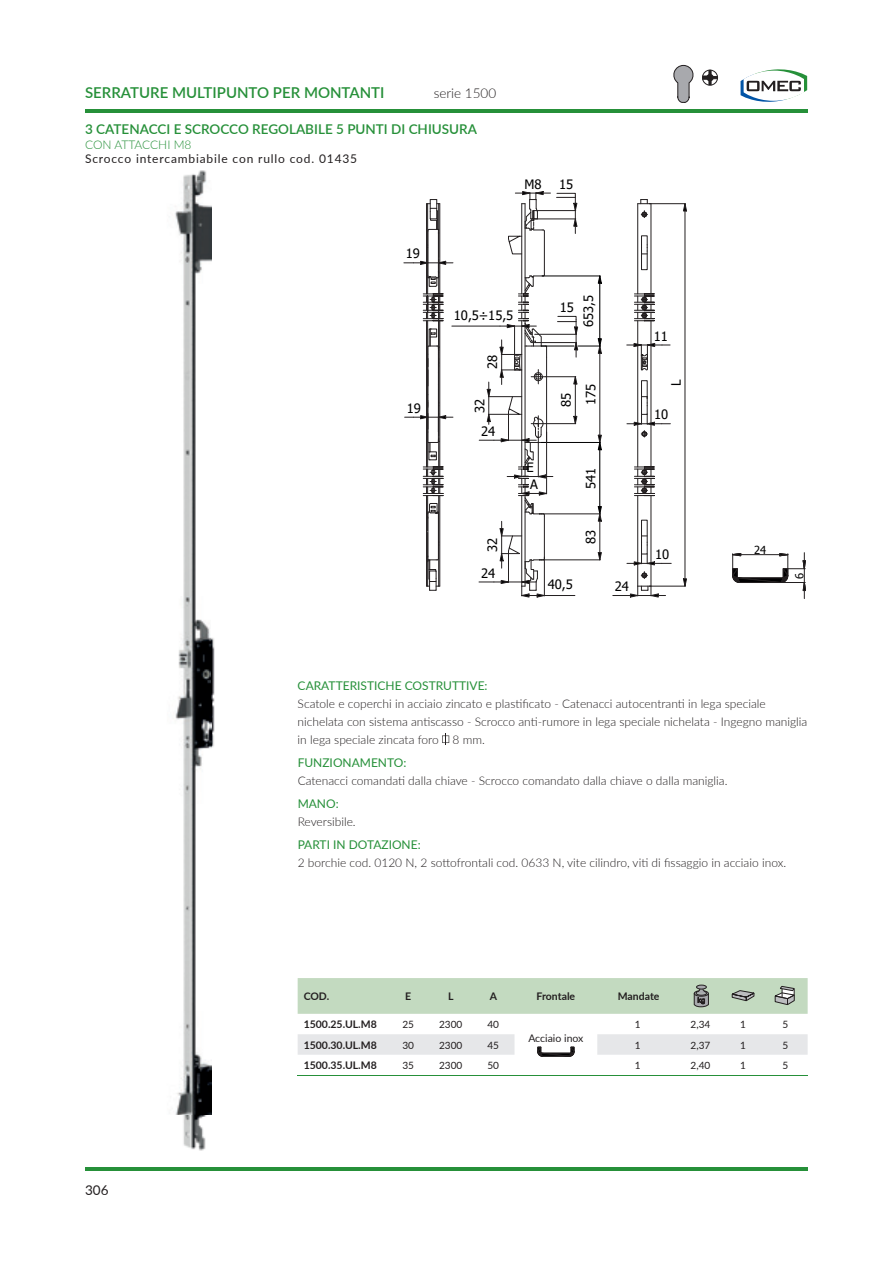
<style>
.page{position:relative;width:893px;height:1263px;background:#fff}
.page>*{position:absolute;margin:0;border:0;box-sizing:border-box;transform-origin:0 0}
.t1{font:600 15px "Lato";color:#269039}
.t2{font:600 13.5px "Lato";color:#269039}
.t3{font:300 13.5px "Lato";color:#231f20}
.t4{font:13.5px "Lato";color:#231f20}
.t5{font:12.9px/24.5px "Tahoma";letter-spacing:-.01em;color:#000001}
.t6{font:300 12px/18px "Lato";color:#231f20}
.t7{font:12px "Lato";color:#269039}
.t8{font:12px "Lato";letter-spacing:.07em;color:#231f20}
.t9{font:300 12px "Lato";letter-spacing:-.005em;color:#269039}
.t10{font:11.1px "Tahoma";color:#000001}
.t11{font:700 10.5px "Lato";color:#231f20}
.t12{font:10.5px "Lato";color:#231f20}
.t13{font:10.05px "Lato";color:#231f20}
</style>
<div class="page">
<svg style="left:740px;top:69px;width:67px;height:33px"></svg>
<hr style="left:85px;top:109px;width:723px;height:3px;background:#269039">
<hr style="left:85px;top:1168px;width:723px;height:3px;background:#269039">
<svg style="left:732px;top:553px;width:74px;height:46px"></svg>
<svg style="left:702px;top:70px;width:16px;height:16px"></svg>
<svg style="left:673px;top:65px;width:21px;height:38px"></svg>
<hr style="left:544px;top:231px;width:1px;height:44px;background:#231f20">
<hr style="left:521px;top:204px;width:1px;height:90px;background:#231f20">
<hr style="left:525px;top:204px;width:1px;height:90px;background:#231f20">
<hr style="left:428px;top:354px;width:1px;height:41px;background:#231f20">
<hr style="left:438px;top:365px;width:1px;height:38px;background:#231f20">
<hr style="left:439px;top:321px;width:1px;height:146px;background:#231f20">
<hr style="left:427px;top:321px;width:1px;height:146px;background:#231f20">
<hr style="left:426px;top:321px;width:1px;height:146px;background:#231f20">
<svg style="left:643px;top:536px;width:5px;height:10px"></svg>
<svg style="left:643px;top:396px;width:5px;height:10px"></svg>
<svg style="left:643px;top:245px;width:5px;height:10px"></svg>
<div style="left:641px;top:236px;width:6px;height:34px;border:1px solid #231f20"></div>
<div style="left:641px;top:380px;width:6px;height:35px;border:1px solid #231f20"></div>
<div style="left:641px;top:520px;width:6px;height:34px;border:1px solid #231f20"></div>
<hr style="left:637px;top:204px;width:1px;height:90px;background:#231f20">
<hr style="left:651px;top:204px;width:1px;height:90px;background:#231f20">
<hr style="left:637px;top:496px;width:1px;height:90px;background:#231f20">
<hr style="left:651px;top:496px;width:1px;height:90px;background:#231f20">
<hr style="left:637px;top:321px;width:1px;height:146px;background:#231f20">
<hr style="left:651px;top:321px;width:1px;height:146px;background:#231f20">
<svg style="left:638px;top:199px;width:11px;height:5px"></svg>
<svg style="left:427px;top:329px;width:12px;height:60px"></svg>
<hr style="left:438px;top:311px;width:1px;height:42px;background:#231f20">
<svg style="left:613px;top:586px;width:53px;height:11px"></svg>
<hr style="left:452px;top:326px;width:48px;height:1px;background:#231f20">
<svg style="left:627px;top:414px;width:43px;height:11px"></svg>
<svg style="left:627px;top:554px;width:44px;height:11px"></svg>
<svg style="left:683px;top:203px;width:4px;height:8px"></svg>
<svg style="left:683px;top:579px;width:4px;height:8px"></svg>
<hr style="left:685px;top:211px;width:1px;height:368px;background:#231f20">
<hr style="left:649px;top:586px;width:36px;height:1px;background:#231f20">
<hr style="left:649px;top:203px;width:36px;height:1px;background:#231f20">
<svg style="left:508px;top:191px;width:42px;height:63px"></svg>
<hr style="left:534px;top:210px;width:42px;height:1px;background:#231f20">
<hr style="left:534px;top:219px;width:42px;height:1px;background:#231f20">
<svg style="left:557px;top:193px;width:20px;height:40px"></svg>
<svg style="left:641px;top:211px;width:6px;height:7px"></svg>
<svg style="left:634px;top:292px;width:21px;height:30px"></svg>
<svg style="left:641px;top:431px;width:6px;height:6px"></svg>
<svg style="left:634px;top:465px;width:21px;height:32px"></svg>
<svg style="left:641px;top:572px;width:6px;height:6px"></svg>
<svg style="left:405px;top:395px;width:48px;height:196px"></svg>
<svg style="left:404px;top:199px;width:49px;height:123px"></svg>
<svg style="left:627px;top:343px;width:43px;height:27px"></svg>
<svg style="left:479px;top:274px;width:123px;height:323px"></svg>
<img style="left:132px;top:112px;width:119px;height:1056px">
<svg style="left:442px;top:734px;width:7px;height:11px"></svg>
<hr style="left:298px;top:1075px;width:89px;height:1px;background:#269039">
<hr style="left:387px;top:1075px;width:42px;height:1px;background:#269039">
<hr style="left:429px;top:1075px;width:43px;height:1px;background:#269039">
<hr style="left:472px;top:1075px;width:42px;height:1px;background:#269039">
<hr style="left:514px;top:1075px;width:83px;height:1px;background:#269039">
<hr style="left:597px;top:1075px;width:83px;height:1px;background:#269039">
<hr style="left:680px;top:1075px;width:43px;height:1px;background:#269039">
<hr style="left:723px;top:1075px;width:42px;height:1px;background:#269039">
<hr style="left:765px;top:1075px;width:43px;height:1px;background:#269039">
<svg style="left:298px;top:978px;width:510px;height:36px;background:#bfd5bd"></svg>
<svg style="left:298px;top:1034px;width:510px;height:23px"></svg>
<p class="t1" style="left:85px;top:82px;width:301px">SERRATURE MULTIPUNTO PER MONTANTI</p>
<p class="t3" style="left:434px;top:84px;width:64px">serie 1500</p>
<p class="t2" style="left:85px;top:119px;width:393px">3 CATENACCI E SCROCCO REGOLABILE 5 PUNTI DI CHIUSURA</p>
<p class="t9" style="left:85px;top:136px;width:108px">CON ATTACCHI M8</p>
<p class="t8" style="left:85px;top:150px;width:274px">Scrocco intercambiabile con rullo cod. 01435</p>
<p class="t5" style="left:524px;top:172px;width:19px">M8</p>
<p class="t5" style="left:559px;top:173px;width:16px">15</p>
<p class="t5" style="left:406px;top:242px;width:16px">19</p>
<p class="t5" style="left:407px;top:397px;width:16px">19</p>
<p class="t5" style="left:454px;top:303px;width:61px">10,5÷15,5</p>
<p class="t5" style="left:481px;top:369px;width:16px;rotate:-90deg">28</p>
<p class="t5" style="left:468px;top:412px;width:16px;rotate:-90deg">32</p>
<p class="t5" style="left:481px;top:420px;width:16px">24</p>
<p class="t5" style="left:526px;top:460px;width:13px;line-height:17px">E<br>A</p>
<p class="t5" style="left:560px;top:296px;width:16px">15</p>
<p class="t5" style="left:577px;top:327px;width:34px;rotate:-90deg">653,5</p>
<p class="t5" style="left:555px;top:407px;width:25px;rotate:-90deg">85<br>175</p>
<p class="t5" style="left:579px;top:489px;width:23px;rotate:-90deg">541</p>
<p class="t5" style="left:481px;top:552px;width:16px;rotate:-90deg">32</p>
<p class="t5" style="left:481px;top:562px;width:16px">24</p>
<p class="t5" style="left:579px;top:544px;width:16px;rotate:-90deg">83</p>
<p class="t5" style="left:548px;top:573px;width:27px">40,5</p>
<p class="t5" style="left:615px;top:575px;width:16px">24</p>
<p class="t5" style="left:654px;top:325px;width:16px">11</p>
<p class="t5" style="left:665px;top:386px;width:8px;rotate:-90deg">L</p>
<p class="t5" style="left:654px;top:403px;width:16px">10</p>
<p class="t5" style="left:655px;top:543px;width:16px">10</p>
<p class="t10" style="left:754px;top:542px;width:14px">24</p>
<p class="t10" style="left:792px;top:579px;width:8px;rotate:-90deg">6</p>
<p class="t7" style="left:298px;top:677px;width:191px">CARATTERISTICHE COSTRUTTIVE:</p>
<p class="t6" style="left:298px;top:694px;width:511px">Scatole e coperchi in acciaio zincato e plastificato - Catenacci autocentranti in lega speciale nichelata con sistema antiscasso - Scrocco anti-rumore in lega speciale nichelata - Ingegno maniglia in lega speciale zincata foro 8 mm.</p>
<p class="t7" style="left:298px;top:754px;width:110px">FUNZIONAMENTO:</p>
<p class="t6" style="left:298px;top:771px;width:431px">Catenacci comandati dalla chiave - Scrocco comandato dalla chiave o dalla maniglia.</p>
<p class="t7" style="left:298px;top:795px;width:43px">MANO:</p>
<p class="t6" style="left:298px;top:812px;width:60px">Reversibile.</p>
<p class="t7" style="left:298px;top:836px;width:125px">PARTI IN DOTAZIONE:</p>
<p class="t6" style="left:298px;top:853px;width:490px">2 borchie cod. 0120 N, 2 sottofrontali cod. 0633 N, vite cilindro, viti di fissaggio in acciaio inox.</p>
<p class="t4" style="left:85px;top:1180px;width:25px">306</p>
<p class="t11" style="left:304px;top:988px;width:27px">COD.</p>
<p class="t11" style="left:405px;top:988px;width:8px">E</p>
<p class="t11" style="left:448px;top:988px;width:7px">L</p>
<p class="t11" style="left:490px;top:988px;width:9px">A</p>
<p class="t11" style="left:537px;top:988px;width:40px">Frontale</p>
<p class="t11" style="left:618px;top:988px;width:43px">Mandate</p>
<p class="t11" style="left:304px;top:1017px;width:75px">1500.25.UL.M8</p>
<p class="t13" style="left:402px;top:1017px;width:13px">25</p>
<p class="t13" style="left:439px;top:1017px;width:25px">2300</p>
<p class="t13" style="left:487px;top:1017px;width:13px">40</p>
<p class="t12" style="left:528px;top:1031px;width:57px">Acciaio inox</p>
<p class="t13" style="left:635px;top:1017px;width:7px">1</p>
<p class="t13" style="left:691px;top:1017px;width:21px">2,34</p>
<p class="t13" style="left:740px;top:1017px;width:7px">1</p>
<p class="t13" style="left:783px;top:1017px;width:7px">5</p>
<p class="t11" style="left:304px;top:1037px;width:75px">1500.30.UL.M8</p>
<p class="t13" style="left:402px;top:1038px;width:13px">30</p>
<p class="t13" style="left:439px;top:1038px;width:25px">2300</p>
<p class="t13" style="left:487px;top:1038px;width:13px">45</p>
<p class="t13" style="left:635px;top:1038px;width:7px">1</p>
<p class="t13" style="left:691px;top:1038px;width:21px">2,37</p>
<p class="t13" style="left:740px;top:1038px;width:7px">1</p>
<p class="t13" style="left:783px;top:1038px;width:7px">5</p>
<p class="t11" style="left:304px;top:1057px;width:75px">1500.35.UL.M8</p>
<p class="t13" style="left:402px;top:1058px;width:13px">35</p>
<p class="t13" style="left:439px;top:1058px;width:25px">2300</p>
<p class="t13" style="left:487px;top:1058px;width:13px">50</p>
<p class="t13" style="left:635px;top:1058px;width:7px">1</p>
<p class="t13" style="left:691px;top:1058px;width:21px">2,40</p>
<p class="t13" style="left:740px;top:1058px;width:7px">1</p>
<p class="t13" style="left:783px;top:1058px;width:7px">5</p>
</div>
